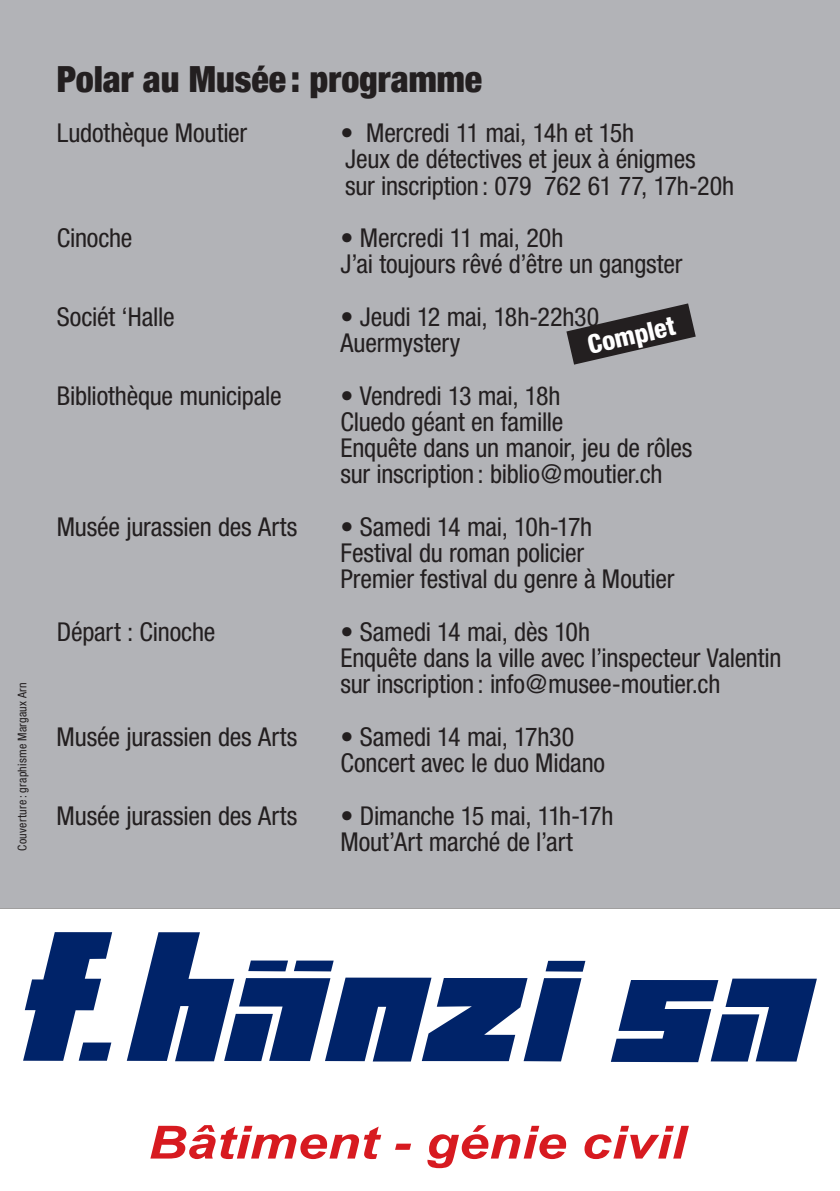
<style>
.page{position:relative;width:840px;height:1191px;background:#fff}
.page>*{position:absolute;margin:0;border:0;box-sizing:border-box;transform-origin:0 0}
.t1{font:900 condensed 36px "Helvetica Neue";color:#231f20}
.t2{font:condensed 26px/26.2px "Helvetica Neue";letter-spacing:-.01em;color:#231f20}
.t3{font:800 condensed 26px "Helvetica Neue";color:#fff}
.t4{font:condensed 12px "Helvetica Neue";letter-spacing:.02em;color:#231f20}
</style>
<div class="page">
<hr style="left:0;top:906px;width:839px;height:2px;background:#231f20">
<div style="left:0;top:0;width:839px;height:907px;background:#b2b3b7"></div>
<svg style="left:23px;top:932px;width:793px;height:130px"></svg>
<svg style="left:150px;top:1125px;width:538px;height:43px"></svg>
<svg style="left:566px;top:303px;width:129px;height:62px"></svg>
<p class="t4" style="left:15px;top:850px;width:170px;rotate:-90deg">Couverture: graphisme Margaux Arn</p>
<h1 class="t1" style="left:57px;top:49px;width:427px">Polar au Musée : programme</h1>
<p class="t2" style="left:57px;top:120px;width:192px">Ludothèque Moutier</p>
<p class="t2" style="left:340px;top:120px;width:395px">• Mercredi 11 mai, 14h et 15h<br>Jeux de détectives et jeux à énigmes<br>sur inscription : 079 762 61 77, 17h-20h</p>
<p class="t2" style="left:57px;top:225px;width:77px">Cinoche</p>
<p class="t2" style="left:340px;top:225px;width:343px">• Mercredi 11 mai, 20h<br>J’ai toujours rêvé d’être un gangster</p>
<p class="t2" style="left:57px;top:303px;width:119px">Sociét ‘Halle</p>
<p class="t2" style="left:340px;top:303px;width:260px">• Jeudi 12 mai, 18h-22h30<br>Auermystery</p>
<p class="t2" style="left:57px;top:382px;width:226px">Bibliothèque municipale</p>
<p class="t2" style="left:340px;top:382px;width:353px">• Vendredi 13 mai, 18h<br>Cluedo géant en famille<br>Enquête dans un manoir, jeu de rôles sur inscription : biblio@moutier.ch</p>
<p class="t2" style="left:57px;top:513px;width:242px">Musée jurassien des Arts</p>
<p class="t2" style="left:340px;top:513px;width:335px">• Samedi 14 mai, 10h-17h<br>Festival du roman policier<br>Premier festival du genre à Moutier</p>
<p class="t2" style="left:57px;top:618px;width:160px">Départ : Cinoche</p>
<p class="t2" style="left:340px;top:618px;width:442px">• Samedi 14 mai, dès 10h<br>Enquête dans la ville avec l’inspecteur Valentin sur inscription : info@musee-moutier.ch</p>
<p class="t2" style="left:57px;top:723px;width:242px">Musée jurassien des Arts</p>
<p class="t2" style="left:340px;top:723px;width:266px">• Samedi 14 mai, 17h30<br>Concert avec le duo Midano</p>
<p class="t2" style="left:57px;top:802px;width:242px">Musée jurassien des Arts</p>
<p class="t2" style="left:340px;top:802px;width:274px">• Dimanche 15 mai, 11h-17h</p>
<p class="t3" style="left:584px;top:329px;width:90px;rotate:-13deg">Complet</p>
<p class="t2" style="left:340px;top:828px;width:234px">Mout’Art marché de l’art</p>
</div>
